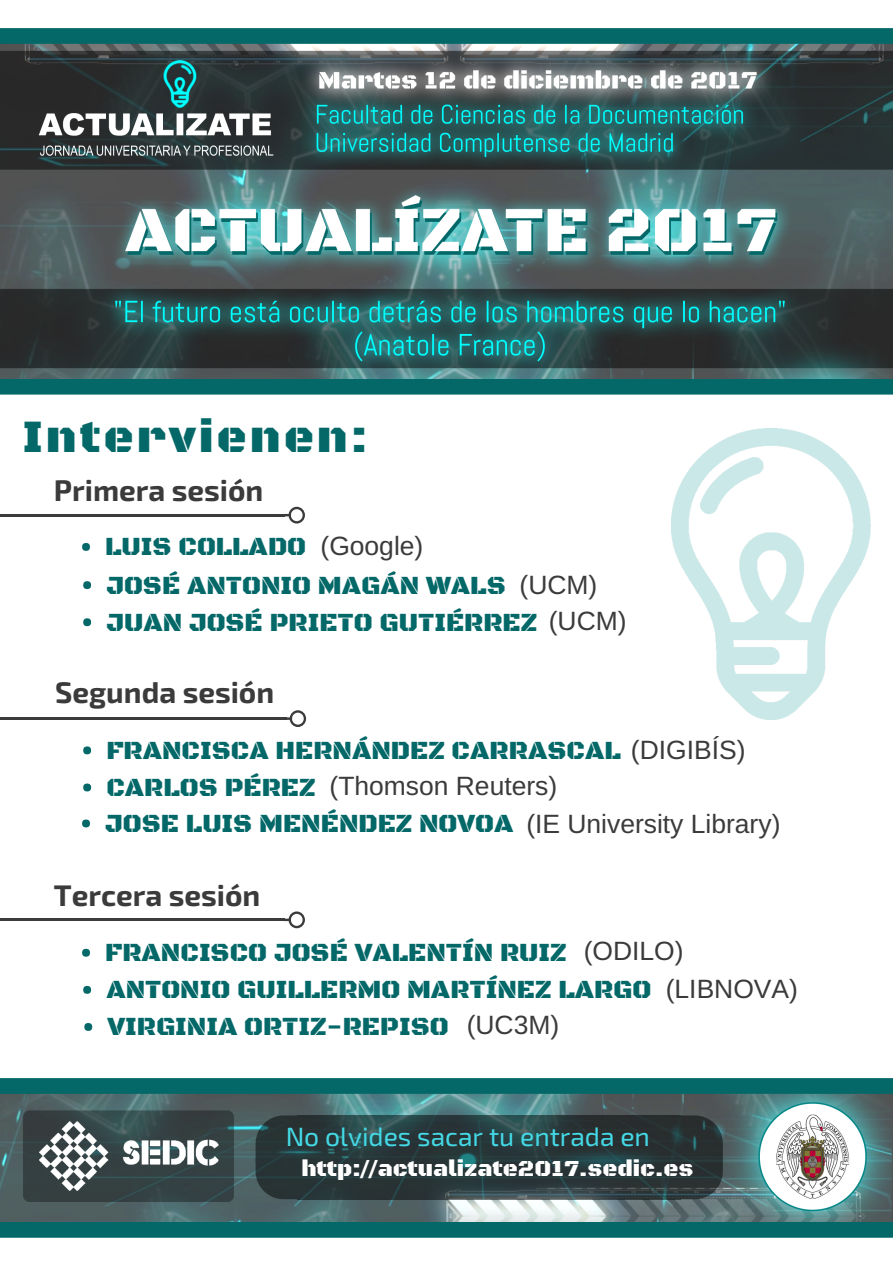
<style>
.page{position:relative;width:893px;height:1263px;background:#fff}
.page>*{position:absolute;margin:0;border:0;box-sizing:border-box;transform-origin:0 0}
.t1{font:46.8px "Black Ops One";letter-spacing:.06em;color:#046868}
.t2{font:700 29.7px "Exo 2";color:#3b3b3b}
.t3{font:26.4px/36.6px "Black Ops One";color:#046868}
.t4{font:26.4px/38.2px "Arimo";color:#3b3b3b}
.t5{font:26.4px "Exo 2";color:#44d9e6}
.t6{font:23.1px "Black Ops One";color:#fff}
.s1{font-family:"Arimo";color:#3b3b3b}
</style>
<div class="page">
<div style="left:82px;top:543px;width:8px;height:8px;background:#046868;border-radius:50%"></div>
<img style="left:0;top:44px;width:892px;height:335px">
<svg style="left:0;top:28px;width:892px;height:16px;background:#076969"></svg>
<div style="left:0;top:379px;width:892px;height:16px;background:#046868"></div>
<img style="left:0;top:1094px;width:892px;height:128px">
<svg style="left:0;top:1078px;width:892px;height:16px;background:#066969"></svg>
<div style="left:83px;top:581px;width:8px;height:8px;background:#046868;border-radius:50%"></div>
<div style="left:83px;top:746px;width:8px;height:8px;background:#046868;border-radius:50%"></div>
<div style="left:83px;top:783px;width:8px;height:8px;background:#046868;border-radius:50%"></div>
<div style="left:82px;top:819px;width:8px;height:8px;background:#046868;border-radius:50%"></div>
<div style="left:83px;top:618px;width:8px;height:8px;background:#046868;border-radius:50%"></div>
<div style="left:82px;top:949px;width:8px;height:8px;background:#046868;border-radius:50%"></div>
<div style="left:83px;top:986px;width:8px;height:8px;background:#046868;border-radius:50%"></div>
<div style="left:84px;top:1023px;width:8px;height:8px;background:#046868;border-radius:50%"></div>
<div style="left:0;top:1222px;width:892px;height:16px;background:#046868"></div>
<hr style="left:0;top:514px;width:285px;height:2px;background:#3b3b3b">
<svg style="left:284px;top:507px;width:21px;height:16px"></svg>
<hr style="left:0;top:717px;width:286px;height:3px;background:#3b3b3b">
<svg style="left:286px;top:710px;width:20px;height:17px"></svg>
<hr style="left:0;top:919px;width:285px;height:2px;background:#3b3b3b">
<svg style="left:284px;top:911px;width:21px;height:17px"></svg>
<img style="left:671px;top:428px;width:199px;height:291px">
<svg style="left:299px;top:1115px;width:380px;height:44px;background:#293b3d"></svg>
<svg style="left:299px;top:1159px;width:380px;height:40px;background:#2b3b3d"></svg>
<svg style="left:255px;top:1115px;width:44px;height:84px;background:#2b3a3c"></svg>
<svg style="left:679px;top:1115px;width:43px;height:84px;background:#2d3739"></svg>
<h1 class="t1" style="left:22px;top:409px;width:346px">Intervienen:</h1>
<p class="t2" style="left:54px;top:471px;width:211px">Primera sesión</p>
<p class="t3" style="left:105px;top:529px;width:202px">LUIS COLLADO</p>
<p class="t4" style="left:320px;top:527px;width:104px">(Google)</p>
<p class="t3" style="left:106px;top:568px;width:401px">JOSÉ ANTONIO MAGÁN WALS</p>
<p class="t4" style="left:519px;top:565px;width:79px">(UCM)</p>
<p class="t3" style="left:106px;top:605px;width:521px">JUAN JOSÉ PRIETO GUTIÉRREZ <span class="s1">(UCM)</span></p>
<p class="t2" style="left:55px;top:673px;width:220px">Segunda sesión</p>
<p class="t3" style="left:105px;top:733px;width:641px">FRANCISCA HERNÁNDEZ CARRASCAL <span class="s1">(DIGIBÍS)<br></span>CARLOS PÉREZ<br>JOSE LUIS MENÉNDEZ NOVOA</p>
<p class="t4" style="left:329px;top:766px;width:229px">(Thomson Reuters)</p>
<p class="t4" style="left:526px;top:805px;width:255px">(IE University Library)</p>
<p class="t2" style="left:54px;top:876px;width:208px">Tercera sesión</p>
<p class="t3" style="left:105px;top:935px;width:547px;line-height:37px">FRANCISCO JOSÉ VALENTÍN RUIZ<br>ANTONIO GUILLERMO MARTÍNEZ LARGO<br>VIRGINIA ORTIZ-REPISO</p>
<p class="t4" style="left:665px;top:932px;width:134px;text-indent:-82px">(ODILO) (LIBNOVA)</p>
<p class="t4" style="left:466px;top:1006px;width:94px">(UC3M)</p>
<p class="t5" style="left:286px;top:1119px;width:366px">No olvides sacar tu entrada en</p>
<p class="t6" style="left:301px;top:1155px;width:393px">http://actualizate2017.sedic.es</p>
</div>
